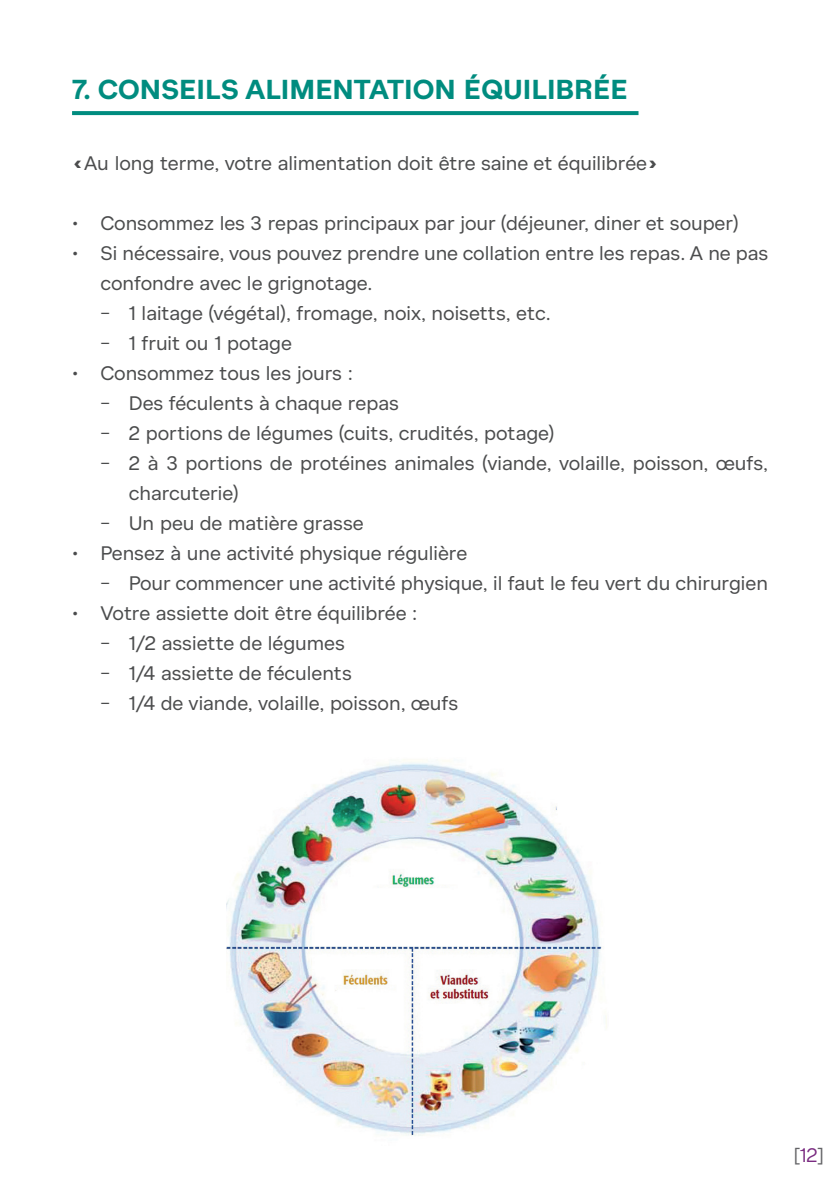
<style>
.page{position:relative;width:840px;height:1191px;background:#fff}
.page>*{position:absolute;margin:0;border:0;box-sizing:border-box;transform-origin:0 0}
.t1{font:700 28px "FT Sterling";color:#008c7f}
.t2{font:20px/30px "FT Sterling";color:#4b4c4d}
.t3{font:20px "FT Sterling";color:#636366}
.s1{font-style:inherit}
.s2{color:#7a2b81}
</style>
<div class="page">
<img style="left:226px;top:759px;width:381px;height:377px">
<svg style="left:72px;top:111px;width:566px;height:4px;background:#068e82"></svg>
<p class="t1" style="left:72px;top:73px;width:556px">7. CONSEILS ALIMENTATION ÉQUILIBRÉE</p>
<p class="t2" style="left:72px;top:151px;width:588px">«Au long terme, votre alimentation doit être saine et équilibrée»</p>
<p class="t2" style="left:72px;top:211px;width:667px">• Consommez les 3 repas principaux par jour (déjeuner, diner et souper)</p>
<p class="t2" style="left:100px;top:241px;width:669px;text-indent:-28px">• Si nécessaire, vous pouvez prendre une collation entre les repas. A ne pas confondre avec le grignotage.</p>
<p class="t2" style="left:100px;top:301px;width:451px"><span class="s1">-</span> 1 laitage (végétal), fromage, noix, noisetts, etc.</p>
<p class="t2" style="left:100px;top:331px;width:193px"><span class="s1">-</span> 1 fruit ou 1 potage</p>
<p class="t2" style="left:72px;top:361px;width:282px">• Consommez tous les jours :</p>
<p class="t2" style="left:100px;top:391px;width:300px"><span class="s1">-</span> Des féculents à chaque repas</p>
<p class="t2" style="left:100px;top:421px;width:455px"><span class="s1">-</span> 2 portions de légumes (cuits, crudités, potage)</p>
<p class="t2" style="left:129px;top:451px;width:640px;text-indent:-28px"><span class="s1">-</span> 2 à 3 portions de protéines animales (viande, volaille, poisson, œufs, charcuterie)</p>
<p class="t2" style="left:100px;top:511px;width:265px"><span class="s1">-</span> Un peu de matière grasse</p>
<p class="t2" style="left:72px;top:541px;width:396px">• Pensez à une activité physique régulière</p>
<p class="t2" style="left:100px;top:571px;width:668px"><span class="s1">-</span> Pour commencer une activité physique, il faut le feu vert du chirurgien</p>
<p class="t2" style="left:72px;top:601px;width:346px">• Votre assiette doit être équilibrée :</p>
<p class="t2" style="left:100px;top:631px;width:246px"><span class="s1">-</span> 1/2 assiette de légumes</p>
<p class="t2" style="left:100px;top:661px;width:253px"><span class="s1">-</span> 1/4 assiette de féculents</p>
<p class="t2" style="left:100px;top:691px;width:359px"><span class="s1">-</span> 1/4 de viande, volaille, poisson, œufs</p>
<p class="t3" style="left:793px;top:1143px;width:32px">[<span class="s2">12</span>]</p>
</div>
